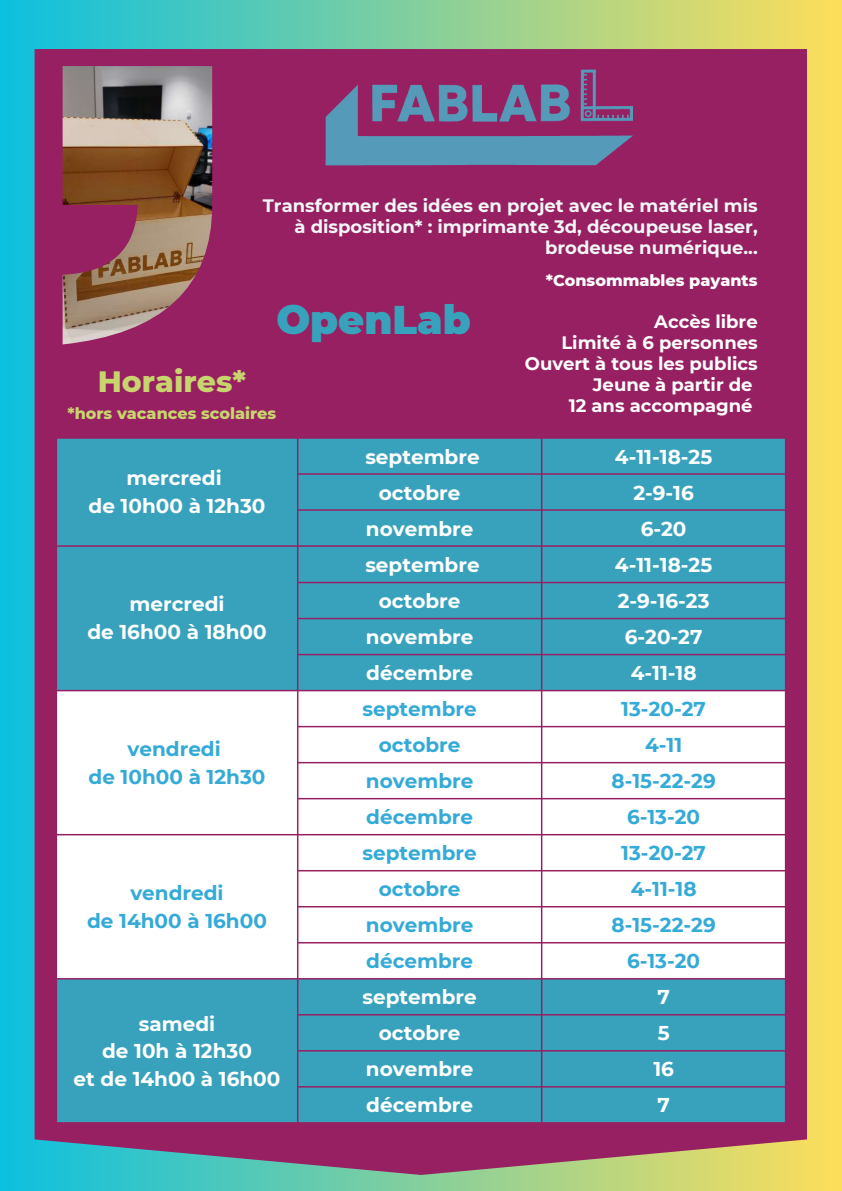
<style>
.page{position:relative;width:842px;height:1191px;background:#fff}
.page>*{position:absolute;margin:0;border:0;box-sizing:border-box;transform-origin:0 0}
.t1{font:900 40px "Montserrat";color:#38a2bc}
.t2{font:800 30px "Montserrat";color:#c8d46d}
.t3{font:700 20px/27.8px "Montserrat";color:#fff;text-align:center}
.t4{font:700 20px/27.8px "Montserrat";color:#35aad7;text-align:center}
.t5{font:700 18px/21px "Montserrat";color:#f2f6f7;text-align:right}
.t6{font:700 18px/21px "Montserrat";color:#fff;text-align:right}
.t7{font:800 16px "Montserrat";color:#c8d46d}
.t8{font:800 16px "Montserrat";color:#fff}
</style>
<div class="page">
<div style="left:0;top:0;width:842px;height:1190px;background:linear-gradient(to right,#0cbfdf,#fdde5a)"></div>
<div style="left:35px;top:49px;width:772px;height:1125px;background:#972062"></div>
<img style="left:63px;top:66px;width:149px;height:278px">
<svg style="left:57px;top:438px;width:728px;height:683px;background:#3c9cb8"></svg>
<svg style="left:57px;top:691px;width:728px;height:286px"></svg>
<img style="left:302px;top:49px;width:347px;height:150px">
<p class="t5" style="left:263px;top:195px;width:496px">Transformer des idées en projet avec le matériel mis à disposition* : imprimante 3d, découpeuse laser, brodeuse numérique...</p>
<h1 class="t1" style="left:276px;top:296px;width:196px">OpenLab</h1>
<h2 class="t2" style="left:98px;top:363px;width:150px">Horaires*</h2>
<p class="t7" style="left:67px;top:403px;width:210px">*hors vacances scolaires</p>
<p class="t8" style="left:546px;top:270px;width:213px">*Consommables payants</p>
<p class="t6" style="left:525px;top:311px;width:234px">Accès libre<br>Limité à 6 personnes<br>Ouvert à tous les publics<br>Jeune à partir de<br>12 ans accompagné</p>
<p class="t3" style="left:89px;top:464px;width:178px">mercredi<br>de 10h00 à 12h30</p>
<p class="t3" style="left:87px;top:590px;width:181px">mercredi<br>de 16h00 à 18h00</p>
<p class="t4" style="left:89px;top:734px;width:178px">vendredi<br>de 10h00 à 12h30</p>
<p class="t4" style="left:87px;top:878px;width:181px">vendredi<br>de 14h00 à 16h00</p>
<p class="t3" style="left:74px;top:1009px;width:208px">samedi<br>de 10h à 12h30<br>et de 14h00 à 16h00</p>
<p class="t3" style="left:365px;top:442px;width:116px">septembre</p>
<p class="t3" style="left:615px;top:442px;width:99px">4-11-18-25</p>
<p class="t3" style="left:379px;top:478px;width:83px">octobre</p>
<p class="t3" style="left:633px;top:478px;width:62px">2-9-16</p>
<p class="t3" style="left:366px;top:514px;width:109px">novembre</p>
<p class="t3" style="left:641px;top:514px;width:47px">6-20</p>
<p class="t3" style="left:365px;top:550px;width:116px">septembre</p>
<p class="t3" style="left:615px;top:550px;width:99px">4-11-18-25</p>
<p class="t3" style="left:379px;top:587px;width:83px">octobre</p>
<p class="t3" style="left:618px;top:587px;width:93px">2-9-16-23</p>
<p class="t3" style="left:366px;top:623px;width:109px">novembre</p>
<p class="t3" style="left:625px;top:623px;width:79px">6-20-27</p>
<p class="t3" style="left:366px;top:659px;width:108px">décembre</p>
<p class="t3" style="left:631px;top:659px;width:67px">4-11-18</p>
<p class="t4" style="left:362px;top:695px;width:116px">septembre</p>
<p class="t4" style="left:621px;top:695px;width:86px">13-20-27</p>
<p class="t4" style="left:379px;top:731px;width:83px">octobre</p>
<p class="t4" style="left:645px;top:731px;width:39px">4-11</p>
<p class="t4" style="left:366px;top:767px;width:109px">novembre</p>
<p class="t4" style="left:611px;top:767px;width:106px">8-15-22-29</p>
<p class="t4" style="left:366px;top:803px;width:108px">décembre</p>
<p class="t4" style="left:627px;top:803px;width:75px">6-13-20</p>
<p class="t4" style="left:362px;top:839px;width:116px">septembre</p>
<p class="t4" style="left:621px;top:839px;width:86px">13-20-27</p>
<p class="t4" style="left:379px;top:875px;width:83px">octobre</p>
<p class="t4" style="left:631px;top:875px;width:67px">4-11-18</p>
<p class="t4" style="left:366px;top:911px;width:109px">novembre</p>
<p class="t4" style="left:611px;top:911px;width:106px">8-15-22-29</p>
<p class="t4" style="left:366px;top:947px;width:108px">décembre</p>
<p class="t4" style="left:627px;top:947px;width:75px">6-13-20</p>
<p class="t3" style="left:362px;top:983px;width:116px">septembre</p>
<p class="t3" style="left:657px;top:983px;width:14px">7</p>
<p class="t3" style="left:379px;top:1019px;width:83px">octobre</p>
<p class="t3" style="left:658px;top:1019px;width:13px">5</p>
<p class="t3" style="left:366px;top:1055px;width:109px">novembre</p>
<p class="t3" style="left:653px;top:1055px;width:22px">16</p>
<p class="t3" style="left:366px;top:1091px;width:108px">décembre</p>
<p class="t3" style="left:657px;top:1091px;width:14px">7</p>
</div>
